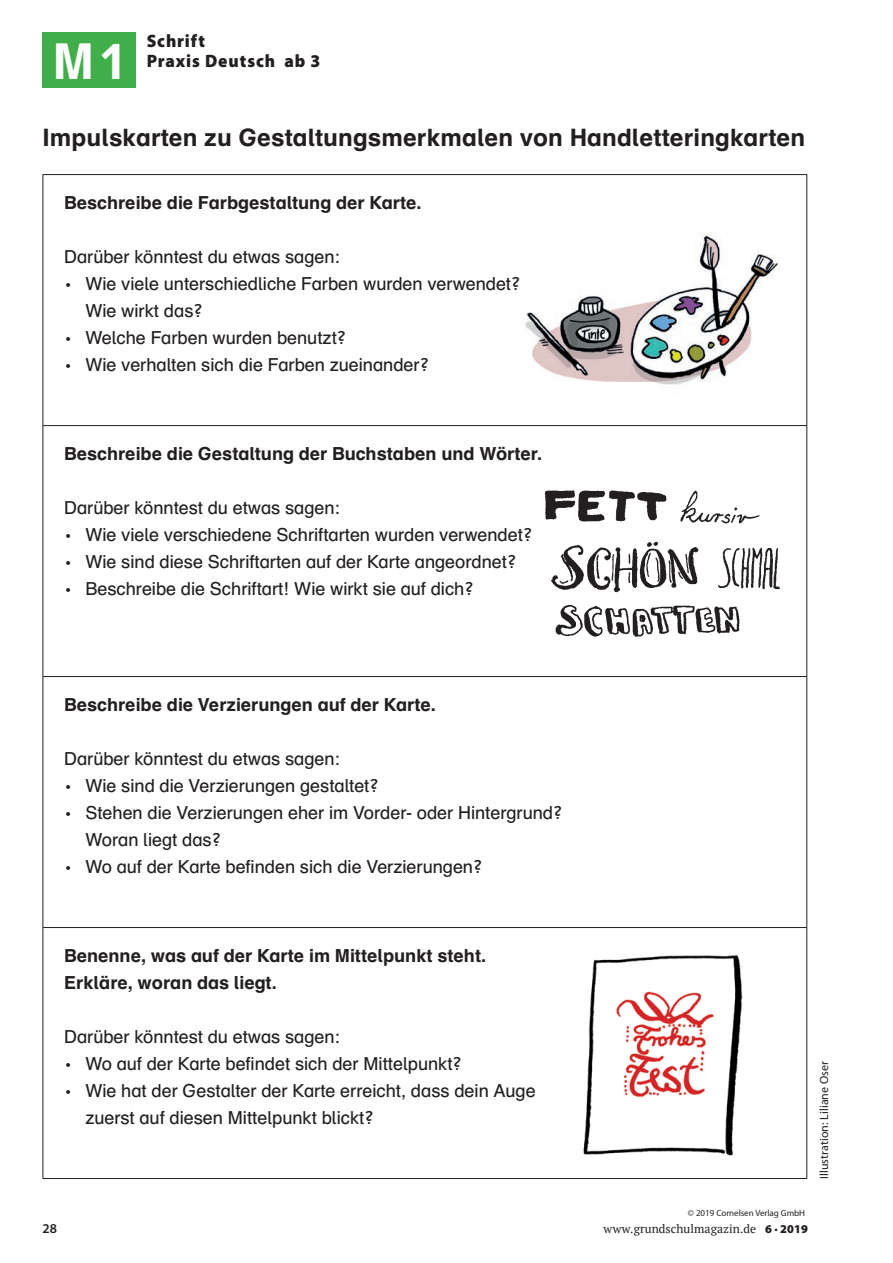
<style>
.page{position:relative;width:893px;height:1263px;background:#fff}
.page>*{position:absolute;margin:0;border:0;box-sizing:border-box;transform-origin:0 0}
.t1{font:700 49.5px "Schulbuch Berlin CV";color:#fff}
.t2{font:700 24px "Schulbuch Berlin CV";letter-spacing:.005em;color:#231f20}
.t3{font:18px/27px "Schulbuch Berlin CV";color:#231f20}
.t4{font:700 18px/27px "Schulbuch Berlin CV";color:#231f20}
.t5{font:900 18px "Myriad Pro";letter-spacing:.05em;color:#231f20;scale:.96 1}
.t6{font:600 13.5px "Myriad Pro";color:#231f20}
.t7{font:12px "PT Serif";letter-spacing:.005em;color:#231f20}
.t8{font:12px "Myriad Pro";letter-spacing:.005em;color:#231f20}
.t9{font:9px "Myriad Pro";letter-spacing:-.005em;color:#231f20}
.s1{font-family:"Myriad Pro";font-weight:900}
</style>
<div class="page">
<div style="left:43px;top:32px;width:93px;height:56px;background:#40ae49"></div>
<img style="left:525px;top:232px;width:254px;height:153px">
<hr style="left:43px;top:174px;width:764px;height:1px;background:#231f20">
<hr style="left:43px;top:175px;width:1px;height:250px;background:#231f20">
<hr style="left:806px;top:175px;width:1px;height:250px;background:#231f20">
<hr style="left:43px;top:425px;width:764px;height:1px;background:#231f20">
<hr style="left:43px;top:426px;width:1px;height:250px;background:#231f20">
<hr style="left:806px;top:426px;width:1px;height:250px;background:#231f20">
<hr style="left:43px;top:676px;width:764px;height:1px;background:#231f20">
<hr style="left:43px;top:677px;width:1px;height:250px;background:#231f20">
<hr style="left:806px;top:677px;width:1px;height:250px;background:#231f20">
<hr style="left:43px;top:927px;width:764px;height:1px;background:#231f20">
<hr style="left:43px;top:928px;width:1px;height:250px;background:#231f20">
<hr style="left:806px;top:928px;width:1px;height:250px;background:#231f20">
<hr style="left:43px;top:1178px;width:764px;height:1px;background:#231f20">
<img style="left:583px;top:955px;width:160px;height:201px">
<img style="left:544px;top:490px;width:236px;height:147px">
<p class="t5" style="left:147px;top:31px;width:62px">Schrift</p>
<h1 class="t1" style="left:53px;top:27px;width:76px">M1</h1>
<p class="t5" style="left:147px;top:51px;width:183px">Praxis Deutsch ab 3</p>
<h2 class="t2" style="left:43px;top:120px;width:764px">Impulskarten zu Gestaltungsmerkmalen von Handletteringkarten</h2>
<p class="t4" style="left:64px;top:189px;width:359px">Beschreibe die Farbgestaltung der Karte.</p>
<p class="t3" style="left:64px;top:243px;width:278px">Darüber könntest du etwas sagen:</p>
<p class="t3" style="left:85px;top:270px;width:436px;text-indent:-21px">• Wie viele unterschiedliche Farben wurden verwendet?<br>Wie wirkt das?</p>
<p class="t3" style="left:64px;top:324px;width:283px">• Welche Farben wurden benutzt?</p>
<p class="t3" style="left:64px;top:351px;width:366px">• Wie verhalten sich die Farben zueinander?</p>
<p class="t4" style="left:64px;top:440px;width:480px">Beschreibe die Gestaltung der Buchstaben und Wörter.</p>
<p class="t3" style="left:64px;top:494px;width:278px">Darüber könntest du etwas sagen:</p>
<p class="t3" style="left:64px;top:521px;width:469px">• Wie viele verschiedene Schriftarten wurden verwendet?</p>
<p class="t3" style="left:64px;top:548px;width:453px">• Wie sind diese Schriftarten auf der Karte angeordnet?</p>
<p class="t3" style="left:64px;top:575px;width:411px">• Beschreibe die Schriftart! Wie wirkt sie auf dich?</p>
<p class="t4" style="left:64px;top:691px;width:373px">Beschreibe die Verzierungen auf der Karte.</p>
<p class="t3" style="left:64px;top:745px;width:278px">Darüber könntest du etwas sagen:</p>
<p class="t3" style="left:64px;top:772px;width:316px">• Wie sind die Verzierungen gestaltet?</p>
<p class="t3" style="left:85px;top:799px;width:478px;text-indent:-21px">• Stehen die Verzierungen eher im Vorder- oder Hintergrund?<br>Woran liegt das?</p>
<p class="t3" style="left:64px;top:853px;width:419px">• Wo auf der Karte befinden sich die Verzierungen?</p>
<p class="t4" style="left:64px;top:942px;width:423px">Benenne, was auf der Karte im Mittelpunkt steht.<br>Erkläre, woran das liegt.</p>
<p class="t3" style="left:64px;top:1023px;width:278px">Darüber könntest du etwas sagen:</p>
<p class="t3" style="left:64px;top:1050px;width:399px">• Wo auf der Karte befindet sich der Mittelpunkt?</p>
<p class="t3" style="left:85px;top:1077px;width:452px;text-indent:-21px">• Wie hat der Gestalter der Karte erreicht, dass dein Auge zuerst auf diesen Mittelpunkt blickt?</p>
<p class="t6" style="left:43px;top:1221px;width:16px">28</p>
<p class="t8" style="left:818px;top:1179px;width:120px;rotate:-90deg">Illustration: Liliane Oser</p>
<p class="t9" style="left:688px;top:1208px;width:119px">© 2019 Cornelsen Verlag GmbH</p>
<p class="t7" style="left:604px;top:1221px;width:206px">www.grundschulmagazin.de <span class="s1">6 · 2019</span></p>
</div>
